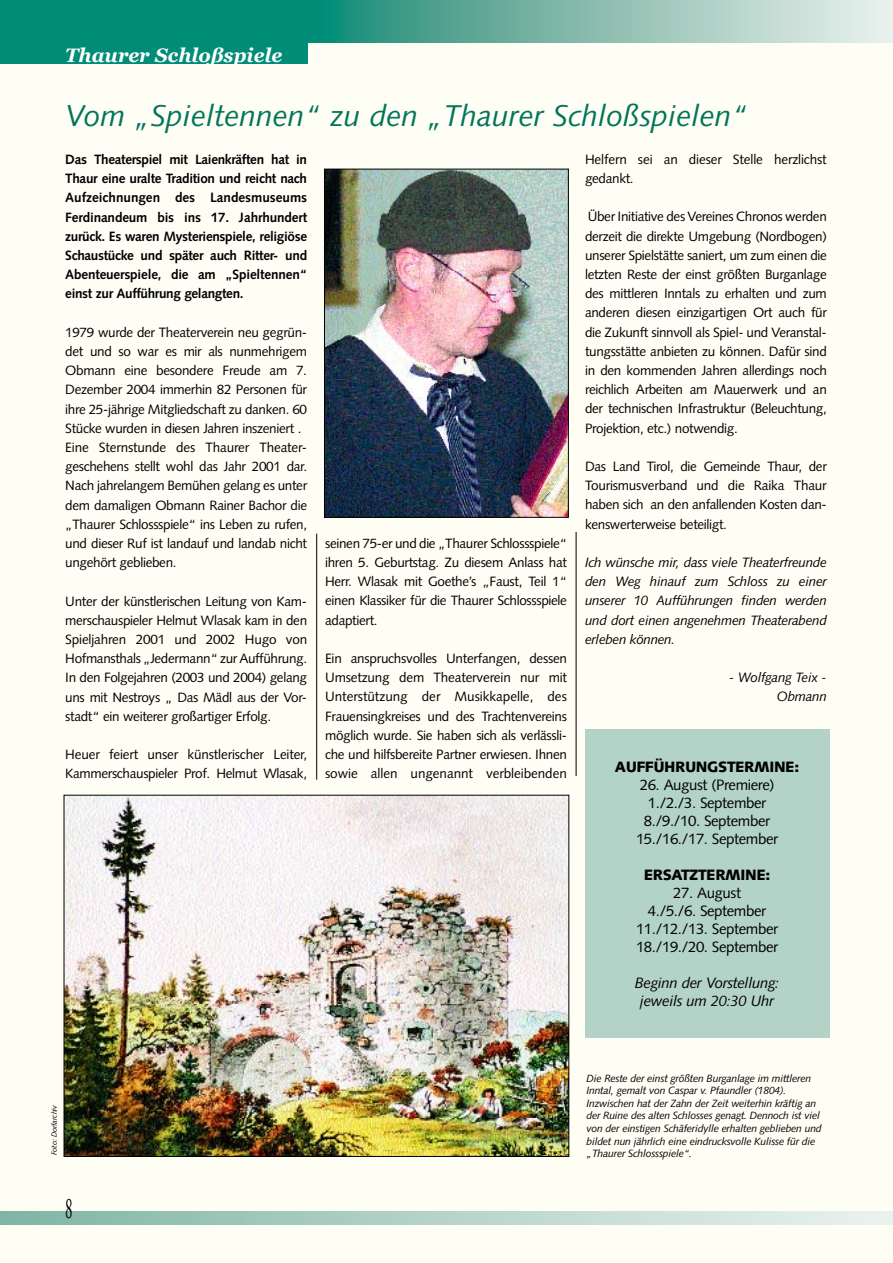
<style>
.page{position:relative;width:893px;height:1263px;background:#fffef5}
.page>*{position:absolute;margin:0;border:0;box-sizing:border-box;transform-origin:0 0}
.t1{font:italic 30px "Syntax";color:#00755c}
.t2{font:30px "Adobe Garamond";color:#000;scale:.5 1}
.t3{font:italic 700 19.5px "Georgia";color:#fff}
.t4{font:15px/18px "Syntax";letter-spacing:-.025em;color:#000;text-align:center}
.t5{font:italic 15px/18px "Syntax";letter-spacing:-.025em;color:#000;text-align:center}
.t6{font:900 15px "Syntax";letter-spacing:-.025em;color:#000}
.t7{font:13.5px/19.2px "Syntax";letter-spacing:-.025em;color:#000;text-align:justify}
.t8{font:700 13.5px/19.2px "Syntax";letter-spacing:-.025em;color:#000;text-align:justify}
.t9{font:italic 13.5px/19.2px "Syntax";letter-spacing:-.025em;color:#000;text-align:justify}
.t10{font:italic 10.5px/12.6px "Syntax";letter-spacing:-.025em;color:#000}
.t11{font:italic 7.5px "Syntax";letter-spacing:-.025em;color:#000}
</style>
<div class="page">
<svg style="left:307px;top:0;width:586px;height:43px;background:#85bdb0"></svg>
<div style="left:0;top:0;width:307px;height:64px;background:#008c76"></div>
<svg style="left:0;top:1212px;width:893px;height:13px;background:#b5d3ca"></svg>
<img style="left:326px;top:171px;width:241px;height:344px">
<div style="left:324px;top:169px;width:245px;height:348px;border:1px solid #000"></div>
<hr style="left:316px;top:534px;width:1px;height:246px;background:#000">
<hr style="left:576px;top:532px;width:1px;height:244px;background:#000">
<img style="left:66px;top:797px;width:501px;height:358px">
<div style="left:585px;top:729px;width:244px;height:308px;background:#b3d2c8"></div>
<h2 class="t3" style="left:65px;top:44px;width:219px">Thaurer Schloßspiele</h2>
<h1 class="t1" style="left:65px;top:98px;width:685px">Vom „Spieltennen“ zu den „Thaurer Schloßspielen“</h1>
<p class="t8" style="left:65px;top:150px;width:243px">Das Theaterspiel mit Laienkräften hat in Thaur eine uralte Tradition und reicht nach Aufzeichnungen des Landesmuseums Ferdinandeum bis ins 17. Jahrhundert zurück. Es waren Mysterienspiele, religiöse Schaustücke und später auch Ritter- und Abenteuerspiele, die am „Spieltennen“ einst zur Aufführung gelangten.</p>
<p class="t7" style="left:65px;top:322px;width:243px;text-align:left">1979 wurde der Theaterverein neu gegrün&shy;det und so war es mir als nunmehrigem Obmann eine besondere Freude am 7.<br>Dezember 2004 immerhin 82 Personen für ihre 25-jährige Mitgliedschaft zu danken. 60<br>Stücke wurden in diesen Jahren inszeniert .<br>Eine Sternstunde des Thaurer Theater&shy;geschehens stellt wohl das Jahr 2001 dar.<br>Nach jahrelangem Bemühen gelang es unter dem damaligen Obmann Rainer Bachor die „Thaurer Schlossspiele“ ins Leben zu rufen, und dieser Ruf ist landauf und landab nicht ungehört geblieben.</p>
<p class="t7" style="left:65px;top:591px;width:243px">Unter der künstlerischen Leitung von Kam&shy;merschauspieler Helmut Wlasak kam in den Spieljahren 2001 und 2002 Hugo von Hofmansthals „Jedermann“ zur Aufführung.<br>In den Folgejahren (2003 und 2004) gelang uns mit Nestroys „ Das Mädl aus der Vor&shy;stadt“ ein weiterer großartiger Erfolg.</p>
<p class="t7" style="left:65px;top:745px;width:243px">Heuer feiert unser künstlerischer Leiter,<br>Kammerschauspieler Prof. Helmut Wlasak,</p>
<p class="t7" style="left:325px;top:534px;width:243px">seinen 75-er und die „Thaurer Schlossspiele“ ihren 5. Geburtstag. Zu diesem Anlass hat Herr. Wlasak mit Goethe’s „Faust, Teil 1“ einen Klassiker für die Thaurer Schlossspiele adaptiert.</p>
<p class="t7" style="left:325px;top:649px;width:243px">Ein anspruchsvolles Unterfangen, dessen Umsetzung dem Theaterverein nur mit Unterstützung der Musikkapelle, des Frauensingkreises und des Trachtenvereins möglich wurde. Sie haben sich als verlässli&shy;che und hilfsbereite Partner erwiesen. Ihnen sowie allen ungenannt verbleibenden</p>
<p class="t7" style="left:585px;top:150px;width:243px">Helfern sei an dieser Stelle herzlichst gedankt.</p>
<p class="t7" style="left:585px;top:207px;width:243px">Über Initiative des Vereines Chronos werden derzeit die direkte Umgebung (Nordbogen) unserer Spielstätte saniert, um zum einen die letzten Reste der einst größten Burganlage des mittleren Inntals zu erhalten und zum anderen diesen einzigartigen Ort auch für die Zukunft sinnvoll als Spiel- und Veranstal&shy;tungsstätte anbieten zu können. Dafür sind in den kommenden Jahren allerdings noch reichlich Arbeiten am Mauerwerk und an der technischen Infrastruktur (Beleuchtung, Projektion, etc.) notwendig.</p>
<p class="t7" style="left:585px;top:457px;width:243px">Das Land Tirol, die Gemeinde Thaur, der Tourismusverband und die Raika Thaur haben sich an den anfallenden Kosten dan&shy;kenswerterweise beteiligt.</p>
<p class="t9" style="left:585px;top:553px;width:243px">Ich wünsche mir, dass viele Theaterfreunde den Weg hinauf zum Schloss zu einer unserer 10 Aufführungen finden werden und dort einen angenehmen Theaterabend erleben können.</p>
<p class="t9" style="left:729px;top:668px;width:99px;text-align:right">- Wolfgang Teix -<br>Obmann</p>
<p class="t6" style="left:615px;top:758px;width:186px">AUFFÜHRUNGSTERMINE:</p>
<p class="t4" style="left:636px;top:775px;width:144px">26. August (Premiere)<br>1./2./3. September<br>8./9./10. September<br>15./16./17. September</p>
<p class="t6" style="left:644px;top:866px;width:128px">ERSATZTERMINE:</p>
<p class="t4" style="left:636px;top:883px;width:144px">27. August<br>4./5./6. September<br>11./12./13. September<br>18./19./20. September</p>
<p class="t5" style="left:635px;top:973px;width:146px">Beginn der Vorstellung: jeweils um 20:30 Uhr</p>
<p class="t11" style="left:50px;top:1155px;width:52px;rotate:-90deg">Foto: Dorfarchiv</p>
<h1 class="t2" style="left:65px;top:1192px;width:16px">8</h1>
<p class="t10" style="left:586px;top:1072px;width:237px">Die Reste der einst größten Burganlage im mittleren Inntal, gemalt von Caspar v. Pfaundler (1804).<br>Inzwischen hat der Zahn der Zeit weiterhin kräftig an der Ruine des alten Schlosses genagt. Dennoch ist viel von der einstigen Schäferidylle erhalten geblieben und bildet nun jährlich eine eindrucksvolle Kulisse für die „Thaurer Schlossspiele“.</p>
</div>
